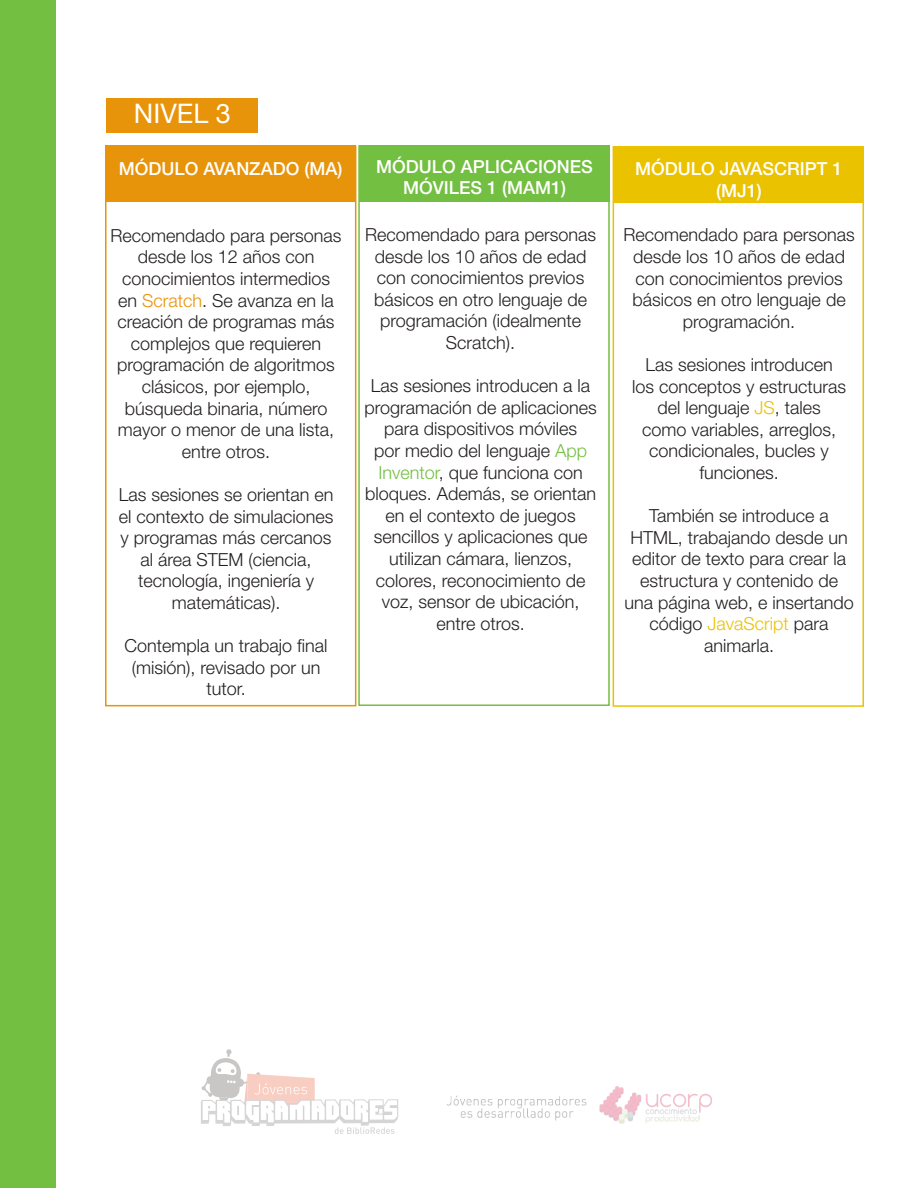
<style>
.page{position:relative;width:918px;height:1188px;background:#fff}
.page>*{position:absolute;margin:0;border:0;box-sizing:border-box;transform-origin:0 0}
.t1{font:27px "Helvetica Neue";color:#fff}
.t2{font:300 18px/21.6px "Helvetica Neue";color:#231f20;text-align:center}
.t3{font:500 18px/21.6px "Helvetica Neue";color:#fff;text-align:center}
.s1{color:#e8940a}
.s2{color:#73bf42}
.s3{color:#ebc200}
</style>
<div class="page">
<div style="left:0;top:0;width:55px;height:1188px;background:#73bf42"></div>
<svg style="left:201px;top:1049px;width:197px;height:85px"></svg>
<img style="left:446px;top:1086px;width:266px;height:38px">
<div style="left:106px;top:146px;width:250px;height:56px;background:#e8940a"></div>
<div style="left:359px;top:146px;width:251px;height:56px;background:#73bf42"></div>
<div style="left:613px;top:147px;width:251px;height:56px;background:#ebc200"></div>
<div style="left:107px;top:98px;width:151px;height:34px;background:#e8940a"></div>
<div style="left:105px;top:146px;width:251px;height:560px;border:2px solid #e8940a"></div>
<div style="left:358px;top:145px;width:252px;height:561px;border:2px solid #73bf42"></div>
<div style="left:613px;top:146px;width:251px;height:561px;border:2px solid #ebc200"></div>
<p class="t1" style="left:134px;top:98px;width:99px">NIVEL 3</p>
<p class="t3" style="left:119px;top:157px;width:225px">MÓDULO AVANZADO (MA)</p>
<p class="t3" style="left:376px;top:155px;width:218px">MÓDULO APLICACIONES<br>MÓVILES 1 (MAM1)</p>
<p class="t3" style="left:635px;top:158px;width:209px">MÓDULO JAVASCRIPT 1 (MJ1)</p>
<p class="t2" style="left:111px;top:224px;width:233px">Recomendado para personas desde los 12 años con conocimientos intermedios en <span class="s1">Scratch</span>. Se avanza en la creación de programas más complejos que requieren programación de algoritmos clásicos, por ejemplo, búsqueda binaria, número mayor o menor de una lista, entre otros.</p>
<p class="t2" style="left:119px;top:483px;width:216px">Las sesiones se orientan en el contexto de simulaciones y programas más cercanos al área STEM (ciencia, tecnología, ingeniería y matemáticas).</p>
<p class="t2" style="left:125px;top:635px;width:205px">Contempla un trabajo final (misión), revisado por un tutor.</p>
<p class="t2" style="left:365px;top:223px;width:233px">Recomendado para personas desde los 10 años de edad con conocimientos previos básicos en otro lenguaje de programación (idealmente<br>Scratch).</p>
<p class="t2" style="left:364px;top:375px;width:234px">Las sesiones introducen a la programación de aplicaciones para dispositivos móviles<br>por medio del lenguaje <span class="s2">App<br>Inventor</span>, que funciona con bloques. Además, se orientan en el contexto de juegos sencillos y aplicaciones que utilizan cámara, lienzos, colores, reconocimiento de voz, sensor de ubicación, entre otros.</p>
<p class="t2" style="left:624px;top:224px;width:233px">Recomendado para personas desde los 10 años de edad con conocimientos previos básicos en otro lenguaje de programación.</p>
<p class="t2" style="left:632px;top:353px;width:216px">Las sesiones introducen<br>los conceptos y estructuras del lenguaje <span class="s3">JS</span>, tales<br>como variables, arreglos, condicionales, bucles y funciones.</p>
<p class="t2" style="left:624px;top:505px;width:231px">También se introduce a<br>HTML, trabajando desde un editor de texto para crear la estructura y contenido de una página web, e insertando código <span class="s3">JavaScript</span> para animarla.</p>
</div>
